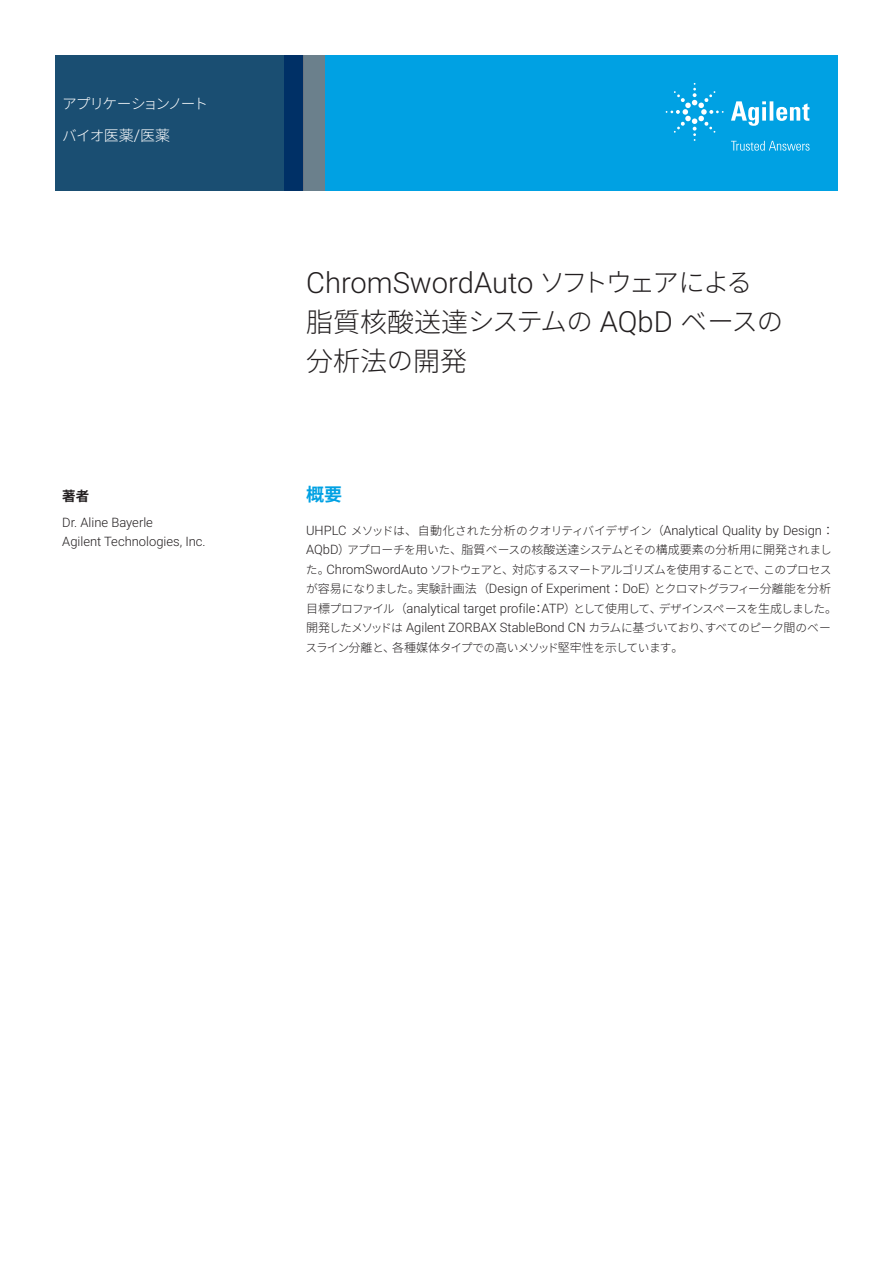
<style>
.page{position:relative;width:893px;height:1263px;background:#fff}
.page>*{position:absolute;margin:0;border:0;box-sizing:border-box;transform-origin:0 0}
.t1{font:300 29.1px "Roboto";color:#231f20}
.t2{font:300 27px "Noto Sans CJ Kjp";color:#231f20}
.t3{font:300 26.4px "Noto Sans CJ Kjp";letter-spacing:-.075em;color:#231f20}
.Header_1{font:700 18px "Noto Sans CJ Kjp";color:#00a1e3}
.Area_Identifier{font:300 15px "Noto Sans CJ Kjp";color:#fff}
.Doctype{font:300 14.7px "Noto Sans CJ Kjp";letter-spacing:-.115em;color:#fff}
.DATA_author_title{font:700 13.5px "Noto Sans CJ Kjp";color:#231f20}
.Text{font:300 12.9px/19.5px "Roboto";color:#231f20}
.DATA_author_name___info{font:300 12.9px/19.5px "Roboto";color:#231f20}
.Text-2{font:300 11.7px/19.5px "Noto Sans CJ Kjp";letter-spacing:-.07em;color:#231f20}
.s1{font-size:14.7px}
.s2{font-family:"Roboto";font-size:16.2px}
.s3{font-family:"Noto Sans CJ Kjp";font-size:26.4px}
.s4{font-size:27px}
.s5{font-family:"Roboto";font-size:29.1px}
.s6{font-size:26.4px}
.s7{font-family:"Noto Sans CJ Kjp";font-size:11.7px}
.s8{font-family:"Noto Sans CJ Kjp";font-size:12px}
.s9{font-family:"Roboto";font-size:12.9px}
.s10{font-size:12px}
</style>
<div class="page">
<div style="left:284px;top:55px;width:554px;height:135px;background:#00a1e3"></div>
<svg style="left:55px;top:55px;width:249px;height:135px;background:#184b71"></svg>
<div style="left:304px;top:55px;width:21px;height:135px;background:#6b808c"></div>
<svg style="left:731px;top:101px;width:78px;height:25px"></svg>
<svg style="left:666px;top:83px;width:58px;height:58px"></svg>
<svg style="left:731px;top:141px;width:78px;height:10px"></svg>
<p class="Doctype" style="left:62px;top:95px;width:148px">アプリケーションノート</p>
<p class="Area_Identifier" style="left:62px;top:127px;width:110px"><span class="s1">バイオ</span>医薬<span class="s2">/</span>医薬</p>
<p class="DATA_author_title" style="left:62px;top:488px;width:28px">著者</p>
<p class="DATA_author_name___info" style="left:62px;top:512px;width:145px">Dr. Aline Bayerle<br>Agilent Technologies, Inc.</p>
<p class="t1" style="left:306px;top:262px;width:448px">ChromSwordAuto <span class="s3">ソフトウェアによる</span></p>
<p class="t3" style="left:306px;top:307px;width:479px"><span class="s4">脂質核酸送達</span>システムの <span class="s5">AQbD</span> ベースの</p>
<p class="t2" style="left:306px;top:345px;width:163px">分析法<span class="s6">の</span>開発</p>
<p class="Header_1" style="left:306px;top:485px;width:37px">概要</p>
<p class="Text" style="left:306px;top:520px;width:529px">UHPLC <span class="s7">メソッドは</span><span class="s8">、自動化</span><span class="s7">された</span><span class="s8">分析</span><span class="s7">のクオリティバイデザイン</span><span class="s8">（</span>Analytical Quality by Design<span class="s8">：</span></p>
<p class="Text-2" style="left:306px;top:541px;width:527px"><span class="s9">AQbD</span><span class="s10">）</span>アプローチを<span class="s10">用</span>いた<span class="s10">、脂質</span>ベースの<span class="s10">核酸送達</span>システムとその<span class="s10">構成要素</span>の<span class="s10">分析用</span>に<span class="s10">開発</span>されました<span class="s10">。</span><span class="s9">ChromSwordAuto</span> ソフトウェアと<span class="s10">、対応</span>するスマートアルゴリズムを<span class="s10">使用</span>することで<span class="s10">、</span>このプロセス</p>
<p class="Text" style="left:306px;top:579px;width:533px"><span class="s7">が</span><span class="s8">容易</span><span class="s7">になりました</span><span class="s8">。実験計画法（</span>Design of Experiment<span class="s8">：</span>DoE<span class="s8">）</span><span class="s7">とクロマトグラフィー</span><span class="s8">分離能</span><span class="s7">を</span><span class="s8">分析目標</span><span class="s7">プロファイル</span><span class="s8">（</span>analytical target profile<span class="s8">：</span>ATP<span class="s8">）</span><span class="s7">として</span><span class="s8">使用</span><span class="s7">して</span><span class="s8">、</span><span class="s7">デザインスペースを</span><span class="s8">生成</span><span class="s7">しました</span><span class="s8">。</span></p>
<p class="Text-2" style="left:306px;top:619px;width:527px"><span class="s10">開発</span>したメソッドは <span class="s9">Agilent ZORBAX StableBond CN</span> カラムに<span class="s10">基</span>づいており<span class="s10">、</span>すべてのピーク<span class="s10">間</span>のベースライン<span class="s10">分離</span>と<span class="s10">、各種媒体</span>タイプでの<span class="s10">高</span>いメソッド<span class="s10">堅牢性</span>を<span class="s10">示</span>しています<span class="s10">。</span></p>
</div>
